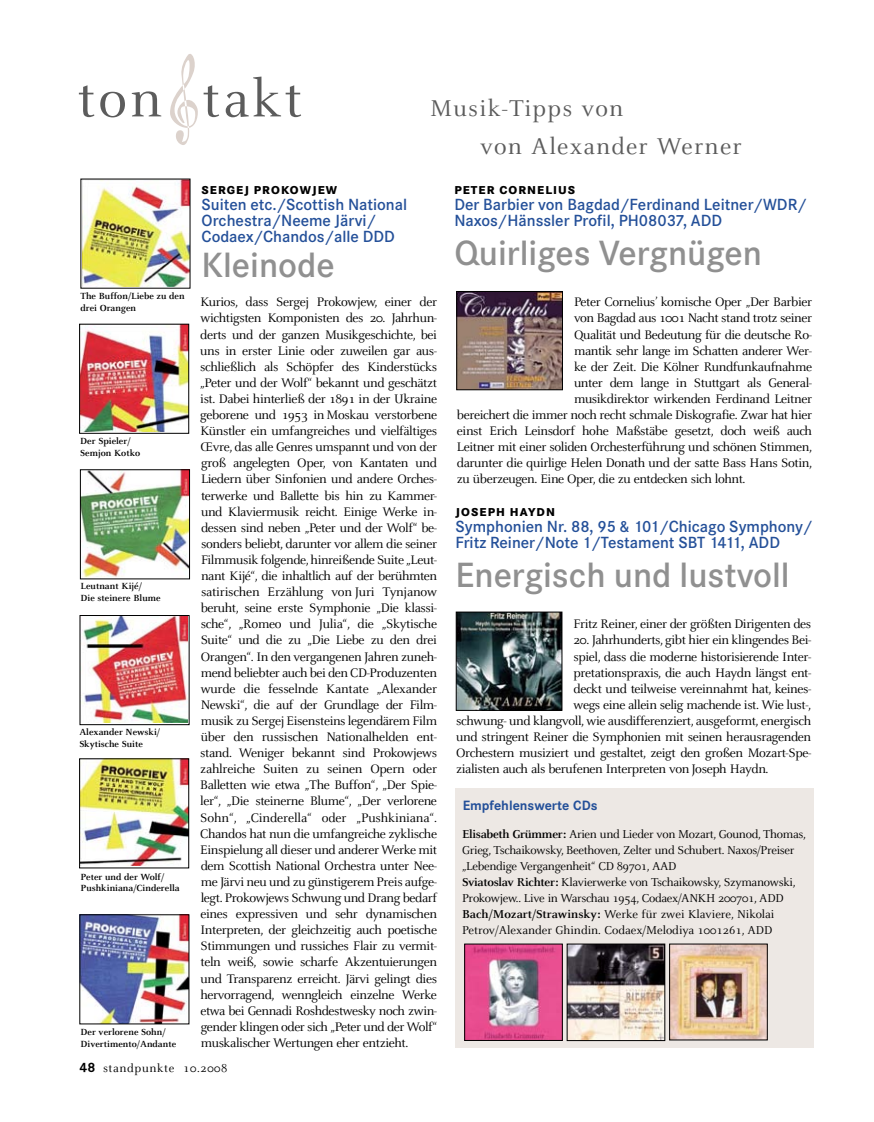
<style>
.page{position:relative;width:874px;height:1122px;background:#fff}
.page>*{position:absolute;margin:0;border:0;box-sizing:border-box;transform-origin:0 0}
.t1{font:57.4px "Celeste";letter-spacing:.05em;color:#5c5c5c}
.t2{font:600 36.4px "Corporate S";color:#909090}
.t3{font:25.2px/37.4px "Celeste";letter-spacing:.05em;color:#5c5c5c}
.t4{font:600 16.8px/16px "Corporate S";color:#245099}
.t5{font:700 14px "Corporate S";color:#245099}
.t6{font:13.6px/16.2px "Celeste";letter-spacing:-.03em;color:#000;text-align:justify}
.t7{font:12.6px/16.2px "Celeste";letter-spacing:-.025em;color:#000}
.t8{font:12.6px "Celeste";letter-spacing:.05em;color:#000}
.t9{font:800 11.8px "Corporate S";letter-spacing:.09em;color:#000}
.t10{font:700 9.8px/11.8px "Celeste";color:#000}
.s1{font-family:"Corporate S";font-weight:700;font-size:14px}
.s2{font-weight:700}
</style>
<div class="page">
<svg style="left:170px;top:54px;width:28px;height:91px"></svg>
<img style="left:458px;top:614px;width:102px;height:95px">
<div style="left:456px;top:612px;width:106px;height:99px;border:1px solid #000"></div>
<img style="left:83px;top:181px;width:105px;height:106px">
<img style="left:81px;top:326px;width:106px;height:106px">
<div style="left:79px;top:324px;width:110px;height:110px;border:1px solid #000"></div>
<img style="left:82px;top:471px;width:106px;height:106px">
<div style="left:80px;top:469px;width:110px;height:110px;border:1px solid #000"></div>
<img style="left:82px;top:617px;width:105px;height:105px">
<div style="left:80px;top:615px;width:109px;height:110px;border:1px solid #000"></div>
<div style="left:456px;top:789px;width:358px;height:259px;background:#ede8e4"></div>
<img style="left:671px;top:946px;width:95px;height:92px">
<div style="left:669px;top:944px;width:99px;height:96px;border:1px solid #000"></div>
<img style="left:569px;top:946px;width:94px;height:93px">
<div style="left:567px;top:944px;width:98px;height:97px;border:1px solid #000"></div>
<img style="left:466px;top:946px;width:95px;height:93px">
<div style="left:464px;top:944px;width:99px;height:97px;border:1px solid #000"></div>
<img style="left:458px;top:293px;width:103px;height:95px">
<div style="left:456px;top:291px;width:107px;height:99px;border:1px solid #000"></div>
<img style="left:81px;top:760px;width:106px;height:106px">
<div style="left:79px;top:758px;width:110px;height:110px;border:1px solid #000"></div>
<img style="left:81px;top:916px;width:106px;height:106px">
<h1 class="t1" style="left:77px;top:77px;width:226px">ton takt</h1>
<p class="t9" style="left:202px;top:186px;width:137px">SERGEJ PROKOWJEW</p>
<p class="t4" style="left:202px;top:198px;width:207px">Suiten etc./Scottish National<br>Orchestra/Neeme Järvi/<br>Codaex/Chandos/alle DDD</p>
<h2 class="t2" style="left:202px;top:253px;width:135px">Kleinode</h2>
<h3 class="t3" style="left:481px;top:92px;width:263px;text-indent:-50px">Musik-Tipps von<br>von Alexander Werner</h3>
<p class="t9" style="left:454px;top:186px;width:122px">PETER CORNELIUS</p>
<p class="t4" style="left:454px;top:198px;width:354px">Der Barbier von Bagdad/Ferdinand Leitner/WDR/<br>Naxos/Hänssler Profil, PH08037, ADD</p>
<h2 class="t2" style="left:454px;top:240px;width:309px">Quirliges Vergnügen</h2>
<p class="t10" style="left:80px;top:291px;width:106px">The Buffon/Liebe zu den drei Orangen</p>
<p class="t10" style="left:80px;top:436px;width:61px">Der Spieler/<br>Semjon Kotko</p>
<p class="t10" style="left:81px;top:581px;width:82px">Leutnant Kijé/<br>Die steinere Blume</p>
<p class="t10" style="left:79px;top:727px;width:82px">Alexander Newski/<br>Skytische Suite</p>
<p class="t10" style="left:81px;top:872px;width:101px">Peter und der Wolf/<br>Pushkiniana/Cinderella</p>
<p class="t10" style="left:81px;top:1027px;width:97px">Der verlorene Sohn/<br>Divertimento/Andante</p>
<p class="t6" style="left:200px;top:295px;width:238px">Kurios, dass Sergej Prokowjew, einer der wichtigsten Komponisten des 20. Jahrhun&shy;derts und der ganzen Musikgeschichte, bei uns in erster Linie oder zuweilen gar aus&shy;schließlich als Schöpfer des Kinderstücks „Peter und der Wolf“ bekannt und geschätzt ist. Dabei hinterließ der 1891 in der Ukraine geborene und 1953 in Moskau verstorbene Künstler ein umfangreiches und vielfältiges Œvre, das alle Genres umspannt und von der groß angelegten Oper, von Kantaten und Liedern über Sinfonien und andere Orches&shy;terwerke und Ballette bis hin zu Kammer&shy;und Klaviermusik reicht. Einige Werke in&shy;dessen sind neben „Peter und der Wolf“ be&shy;sonders beliebt, darunter vor allem die seiner Filmmusik folgende, hinreißende Suite „Leut&shy;nant Kijé“, die inhaltlich auf der berühmten satirischen Erzählung von Juri Tynjanow beruht, seine erste Symphonie „Die klassi&shy;sche“, „Romeo und Julia“, die „Skytische Suite“ und die zu „Die Liebe zu den drei Orangen“. In den vergangenen Jahren zuneh&shy;mend beliebter auch bei den CD-Produzenten wurde die fesselnde Kantate „Alexander Newski“, die auf der Grundlage der Film&shy;musik zu Sergej Eisensteins legendärem Film über den russischen Nationalhelden ent&shy;stand. Weniger bekannt sind Prokowjews zahlreiche Suiten zu seinen Opern oder Balletten wie etwa „The Buffon“, „Der Spie&shy;ler“, „Die steinerne Blume“, „Der verlorene Sohn“, „Cinderella“ oder „Pushkiniana“.<br>Chandos hat nun die umfangreiche zyklische Einspielung all dieser und anderer Werke mit dem Scottish National Orchestra unter Nee&shy;me Järvi neu und zu günstigerem Preis aufge&shy;legt. Prokowjews Schwung und Drang bedarf eines expressiven und sehr dynamischen Interpreten, der gleichzeitig auch poetische Stimmungen und russiches Flair zu vermit&shy;teln weiß, sowie scharfe Akzentuierungen und Transparenz erreicht. Järvi gelingt dies hervorragend, wenngleich einzelne Werke etwa bei Gennadi Roshdestwesky noch zwin&shy;gender klingen oder sich „Peter und der Wolf“ muskalischer Wertungen eher entzieht.</p>
<p class="t8" style="left:79px;top:1064px;width:150px"><span class="s1">48</span> standpunkte 10.2008</p>
<p class="t6" style="left:574px;top:295px;width:240px">Peter Cornelius’ komische Oper „Der Barbier</p>
<p class="t6" style="left:574px;top:311px;width:240px">von Bagdad aus 1001 Nacht stand trotz seiner</p>
<p class="t6" style="left:574px;top:328px;width:240px">Qualität und Bedeutung für die deutsche Ro-</p>
<p class="t6" style="left:574px;top:344px;width:240px">mantik sehr lange im Schatten anderer Wer-</p>
<p class="t6" style="left:574px;top:360px;width:240px">ke der Zeit. Die Kölner Rundfunkaufnahme</p>
<p class="t6" style="left:574px;top:376px;width:240px">unter dem lange in Stuttgart als General-</p>
<p class="t6" style="left:574px;top:392px;width:240px">musikdirektor wirkenden Ferdinand Leitner</p>
<p class="t6" style="left:457px;top:408px;width:357px">bereichert die immer noch recht schmale Diskografie. Zwar hat hier</p>
<p class="t6" style="left:457px;top:424px;width:357px">einst Erich Leinsdorf hohe Maßstäbe gesetzt, doch weiß auch</p>
<p class="t6" style="left:457px;top:440px;width:357px">Leitner mit einer soliden Orchesterführung und schönen Stimmen,</p>
<p class="t6" style="left:457px;top:456px;width:357px">darunter die quirlige Helen Donath und der satte Bass Hans Sotin,</p>
<p class="t6" style="left:457px;top:472px;width:290px">zu überzeugen. Eine Oper, die zu entdecken sich lohnt.</p>
<p class="t9" style="left:456px;top:508px;width:101px">JOSEPH HAYDN</p>
<p class="t4" style="left:456px;top:520px;width:358px">Symphonien Nr. 88, 95 &amp; 101/Chicago Symphony/<br>Fritz Reiner/Note 1/Testament SBT 1411, ADD</p>
<h2 class="t2" style="left:456px;top:562px;width:336px">Energisch und lustvoll</h2>
<p class="t6" style="left:574px;top:617px;width:239px">Fritz Reiner, einer der größten Dirigenten des</p>
<p class="t6" style="left:574px;top:633px;width:239px">20. Jahrhunderts, gibt hier ein klingendes Bei-</p>
<p class="t6" style="left:574px;top:650px;width:239px">spiel, dass die moderne historisierende Inter-</p>
<p class="t6" style="left:574px;top:666px;width:239px">pretationspraxis, die auch Haydn längst ent-</p>
<p class="t6" style="left:574px;top:682px;width:239px">deckt und teilweise vereinnahmt hat, keines-</p>
<p class="t6" style="left:574px;top:698px;width:239px">wegs eine allein selig machende ist. Wie lust-,</p>
<p class="t6" style="left:456px;top:714px;width:357px">schwung- und klangvoll, wie ausdifferenziert, ausgeformt, energisch</p>
<p class="t6" style="left:456px;top:730px;width:357px">und stringent Reiner die Symphonien mit seinen herausragenden</p>
<p class="t6" style="left:456px;top:746px;width:357px">Orchestern musiziert und gestaltet, zeigt den großen Mozart-Spe-</p>
<p class="t6" style="left:456px;top:762px;width:314px">zialisten auch als berufenen Interpreten von Joseph Haydn.</p>
<p class="t5" style="left:463px;top:801px;width:136px">Empfehlenswerte CDs</p>
<p class="t7" style="left:462px;top:827px;width:345px"><span class="s2">Elisabeth Grümmer:</span> Arien und Lieder von Mozart, Gounod, Thomas, Grieg, Tschaikowsky, Beethoven, Zelter und Schubert. Naxos/Preiser „Lebendige Vergangenheit“ CD 89701, AAD<br><span class="s2">Sviatoslav Richter:</span> Klavierwerke von Tschaikowsky, Szymanowski, Prokowjew.. Live in Warschau 1954, Codaex/ANKH 200701, ADD <span class="s2">Bach/Mozart/Strawinsky:</span> Werke für zwei Klaviere, Nikolai Petrov/Alexander Ghindin. Codaex/Melodiya 1001261, ADD</p>
</div>
